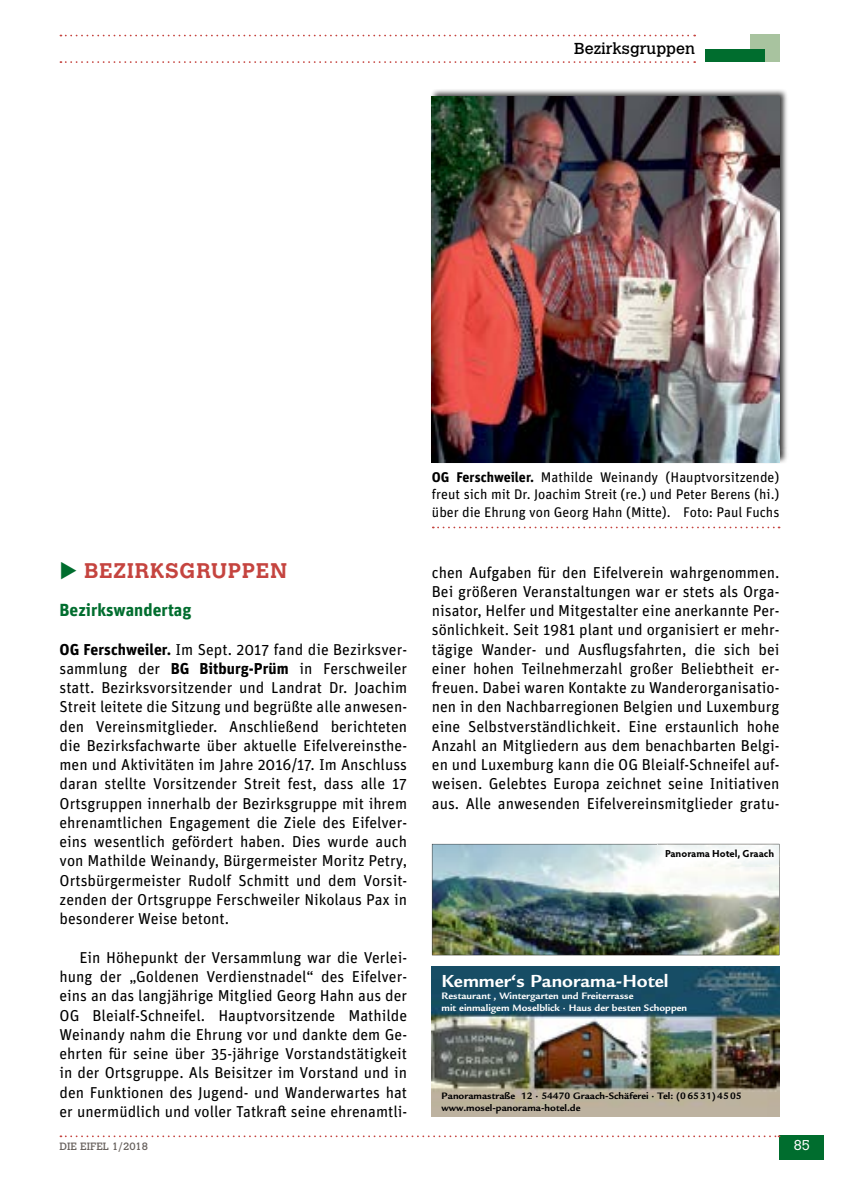
<style>
.page{position:relative;width:844px;height:1181px;background:#fff}
.page>*{position:absolute;margin:0;border:0;box-sizing:border-box;transform-origin:0 0}
.t1{font:700 21px "Calvert";letter-spacing:.05em;color:#c5443f}
.t2{font:700 19.07px "Legacy Sans";color:#fff}
.t3{font:700 17.5px "Unit OT";color:#006d2e}
.t4{font:15.75px/19.2px "Unit OT";color:#000;text-align:justify}
.t5{font:15.75px "Calvert";color:#000}
.t6{font:14px/17.5px "Unit OT";color:#000;text-align:justify}
.t7{font:300 14px "Calvert";color:#fff}
.t8{font:10.5px "Calvert";color:#66605c}
.t9{font:700 10.15px/12.1px "Legacy Sans";color:#fff}
.t10{font:700 10.15px/12.1px "Legacy Sans";color:#000}
.t11{font:700 10.15px "Hypatia Sans Pro";letter-spacing:-.005em;color:#000}
.s1{font-weight:700}
</style>
<div class="page">
<svg style="left:60px;top:35px;width:635px;height:1px"></svg>
<svg style="left:60px;top:61px;width:635px;height:2px"></svg>
<div style="left:779px;top:1135px;width:44px;height:25px;background:#006d2e"></div>
<svg style="left:60px;top:1135px;width:719px;height:2px"></svg>
<div style="left:749px;top:35px;width:30px;height:27px;background:#a8c39f"></div>
<div style="left:704px;top:50px;width:60px;height:12px;background:#006d2e"></div>
<img style="left:432px;top:844px;width:347px;height:111px">
<img style="left:657px;top:844px;width:122px;height:23px">
<img style="left:432px;top:966px;width:347px;height:151px">
<svg style="left:432px;top:526px;width:347px;height:2px"></svg>
<div style="left:430px;top:87px;width:357px;height:376px;background:#000;opacity:.75"></div>
<img style="left:432px;top:96px;width:347px;height:366px">
<p class="t5" style="left:574px;top:39px;width:122px">Bezirksgruppen</p>
<h1 class="t1" style="left:84px;top:557px;width:204px">BEZIRKSGRUPPEN</h1>
<p class="t3" style="left:60px;top:599px;width:133px">Bezirkswandertag</p>
<p class="t4" style="left:60px;top:639px;width:349px"><span class="s1">OG Ferschweiler.</span> Im Sept. 2017 fand die Bezirksver&shy;sammlung der <span class="s1">BG Bitburg-Prüm</span> in Ferschweiler statt. Bezirksvorsitzender und Landrat Dr. Joachim Streit leitete die Sitzung und begrüßte alle anwesen&shy;den Vereinsmitglieder. Anschließend berichteten die Bezirksfachwarte über aktuelle Eifelvereinsthe&shy;men und Aktivitäten im Jahre 2016/17. Im Anschluss daran stellte Vorsitzender Streit fest, dass alle 17<br>Ortsgruppen innerhalb der Bezirksgruppe mit ihrem ehrenamtlichen Engagement die Ziele des Eifelver&shy;eins wesentlich gefördert haben. Dies wurde auch von Mathilde Weinandy, Bürgermeister Moritz Petry, Ortsbürgermeister Rudolf Schmitt und dem Vorsit&shy;zenden der Ortsgruppe Ferschweiler Nikolaus Pax in besonderer Weise betont.</p>
<p class="t4" style="left:60px;top:947px;width:349px;text-indent:20px">Ein Höhepunkt der Versammlung war die Verlei&shy;hung der „Goldenen Verdienstnadel“ des Eifelver&shy;eins an das langjährige Mitglied Georg Hahn aus der OG Bleialf-Schneifel. Hauptvorsitzende Mathilde Weinandy nahm die Ehrung vor und dankte dem Ge&shy;ehrten für seine über 35-jährige Vorstandstätigkeit in der Ortsgruppe. Als Beisitzer im Vorstand und in den Funktionen des Jugend- und Wanderwartes hat er unermüdlich und voller Tatkraft seine ehrenamtli-</p>
<p class="t6" style="left:432px;top:468px;width:349px"><span class="s1">OG Ferschweiler.</span> Mathilde Weinandy (Hauptvorsitzende) freut sich mit Dr. Joachim Streit (re.) und Peter Berens (hi.) über die Ehrung von Georg Hahn (Mitte). Foto: Paul Fuchs</p>
<p class="t4" style="left:432px;top:562px;width:349px">chen Aufgaben für den Eifelverein wahrgenommen.<br>Bei größeren Veranstaltungen war er stets als Orga&shy;nisator, Helfer und Mitgestalter eine anerkannte Per&shy;sönlichkeit. Seit 1981 plant und organisiert er mehr&shy;tägige Wander- und Ausflugsfahrten, die sich bei einer hohen Teilnehmerzahl großer Beliebtheit er&shy;freuen. Dabei waren Kontakte zu Wanderorganisatio&shy;nen in den Nachbarregionen Belgien und Luxemburg eine Selbstverständlichkeit. Eine erstaunlich hohe Anzahl an Mitgliedern aus dem benachbarten Belgi&shy;en und Luxemburg kann die OG Bleialf-Schneifel auf&shy;weisen. Gelebtes Europa zeichnet seine Initiativen aus. Alle anwesenden Eifelvereinsmitglieder gratu-</p>
<p class="t11" style="left:664px;top:846px;width:111px">Panorama Hotel, Graach</p>
<p class="t2" style="left:441px;top:970px;width:228px">Kemmer‘s Panorama-Hotel</p>
<p class="t9" style="left:441px;top:990px;width:247px">Restaurant , Wintergarten und Freiterrasse<br>mit einmaligem Moselblick · Haus der besten Schoppen</p>
<p class="t10" style="left:441px;top:1090px;width:301px">Panoramastraße 12 · 54470 Graach-Schäferei · Tel: (0 65 31) 45 05 www.mosel-panorama-hotel.de</p>
<p class="t8" style="left:60px;top:1140px;width:90px">DIE EIFEL 1/2018</p>
<p class="t7" style="left:793px;top:1137px;width:18px">85</p>
</div>
